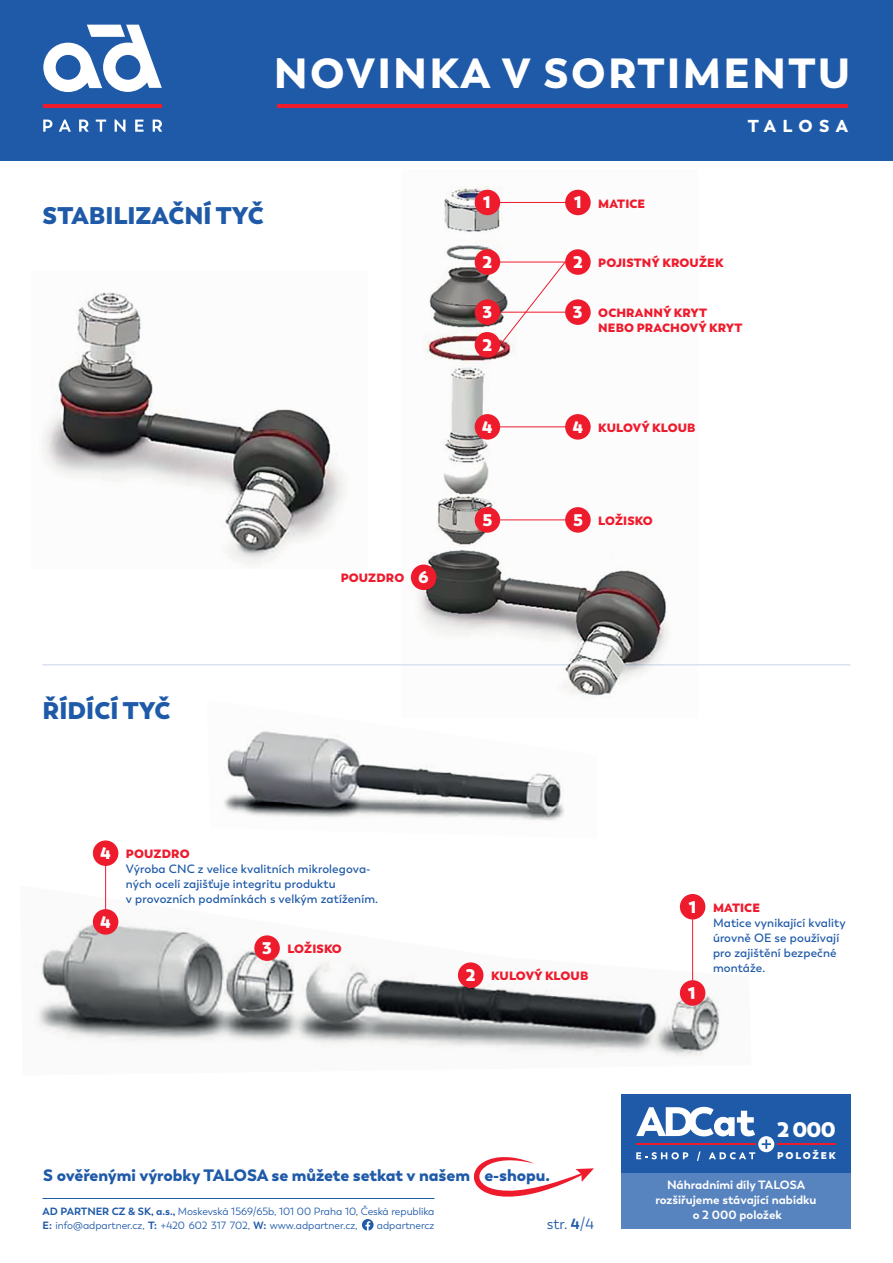
<style>
.page{position:relative;width:893px;height:1263px;background:#fff}
.page>*{position:absolute;margin:0;border:0;box-sizing:border-box;transform-origin:0 0}
.t1{font:900 42px "Trenda";letter-spacing:.055em;color:#fff}
.t2{font:800 24px "Trenda";color:#1f5aa9}
.t3{font:800 21px "Trenda";color:#fff}
.t4{font:900 17.25px "Trenda";letter-spacing:.355em;color:#fff}
.t5{font:800 16.8px "Trenda";color:#fff}
.t6{font:900 16.5px "Trenda";letter-spacing:-.005em;color:#1f5aa9}
.t7{font:15px "Trenda";color:#1f5aa9}
.t8{font:600 12px/15px "Trenda";letter-spacing:.01em;color:#1f5aa9}
.t9{font:800 12px/15px "Trenda";letter-spacing:.01em;color:#ee1b2d}
.t10{font:700 12px/15px "Trenda";color:#fff;text-align:center}
.t11{font:10.5px/13.5px "Trenda";color:#1f5aa9}
.t12{font:800 9.75px "Trenda";letter-spacing:.19em;color:#fff}
.s1{font-size:16.8px;color:#fff}
.s2{font-weight:800;font-size:16.8px;color:#fff}
.s3{font-weight:800;color:#ee1b2d}
.s4{font-weight:700}
.s5{font-weight:700;color:#fff}
</style>
<div class="page">
<img style="left:37px;top:885px;width:683px;height:171px">
<img style="left:224px;top:731px;width:340px;height:90px">
<img style="left:402px;top:186px;width:295px;height:512px">
<img style="left:43px;top:292px;width:303px;height:273px">
<hr style="left:43px;top:664px;width:527px;height:1px;background:#1f5aa9">
<hr style="left:625px;top:664px;width:225px;height:1px;background:#1f5aa9">
<div style="left:475px;top:190px;width:25px;height:25px;background:#ee1b2d;border-radius:50%"></div>
<div style="left:475px;top:249px;width:25px;height:26px;background:#ee1b2d;border-radius:50%"></div>
<div style="left:475px;top:332px;width:25px;height:26px;background:#ee1b2d;border-radius:50%"></div>
<div style="left:475px;top:299px;width:25px;height:26px;background:#ee1b2d;border-radius:50%"></div>
<div style="left:475px;top:414px;width:25px;height:26px;background:#ee1b2d;border-radius:50%"></div>
<div style="left:475px;top:507px;width:25px;height:26px;background:#ee1b2d;border-radius:50%"></div>
<div style="left:411px;top:564px;width:25px;height:26px;background:#ee1b2d;border-radius:50%"></div>
<div style="left:680px;top:980px;width:25px;height:26px;background:#ee1b2d;border-radius:50%"></div>
<div style="left:93px;top:909px;width:25px;height:26px;background:#ee1b2d;border-radius:50%"></div>
<div style="left:93px;top:840px;width:25px;height:26px;background:#ee1b2d;border-radius:50%"></div>
<div style="left:680px;top:894px;width:25px;height:25px;background:#ee1b2d;border-radius:50%"></div>
<svg style="left:499px;top:261px;width:67px;height:85px"></svg>
<div style="left:565px;top:190px;width:26px;height:25px;background:#ee1b2d;border-radius:50%"></div>
<div style="left:565px;top:249px;width:26px;height:26px;background:#ee1b2d;border-radius:50%"></div>
<div style="left:565px;top:299px;width:26px;height:26px;background:#ee1b2d;border-radius:50%"></div>
<div style="left:565px;top:414px;width:26px;height:26px;background:#ee1b2d;border-radius:50%"></div>
<div style="left:565px;top:507px;width:26px;height:26px;background:#ee1b2d;border-radius:50%"></div>
<div style="left:458px;top:962px;width:25px;height:26px;background:#ee1b2d;border-radius:50%"></div>
<div style="left:254px;top:935px;width:26px;height:26px;background:#ee1b2d;border-radius:50%"></div>
<hr style="left:499px;top:202px;width:68px;height:1px;background:#ee1b2d">
<hr style="left:499px;top:262px;width:68px;height:1px;background:#ee1b2d">
<hr style="left:500px;top:426px;width:67px;height:1px;background:#ee1b2d">
<hr style="left:500px;top:519px;width:67px;height:1px;background:#ee1b2d">
<hr style="left:500px;top:312px;width:67px;height:1px;background:#ee1b2d">
<hr style="left:105px;top:864px;width:1px;height:47px;background:#ee1b2d">
<hr style="left:692px;top:919px;width:1px;height:61px;background:#ee1b2d">
<hr style="left:43px;top:1198px;width:391px;height:1px;background:#1f5aa9">
<svg style="left:362px;top:1219px;width:12px;height:11px"></svg>
<svg style="left:474px;top:1157px;width:120px;height:40px"></svg>
<div style="left:621px;top:1095px;width:229px;height:78px;background:#1f5aa9"></div>
<div style="left:621px;top:1173px;width:229px;height:55px;background:#5783be"></div>
<div style="left:758px;top:1136px;width:16px;height:16px;background:#fff;border-radius:50%"></div>
<svg style="left:762px;top:1139px;width:9px;height:10px"></svg>
<hr style="left:777px;top:1143px;width:59px;height:2px;background:#ee1d2e">
<svg style="left:636px;top:1107px;width:119px;height:29px"></svg>
<hr style="left:636px;top:1143px;width:119px;height:2px;background:#ee1d2e">
<svg style="left:636px;top:1152px;width:52px;height:7px"></svg>
<svg style="left:697px;top:1151px;width:3px;height:10px"></svg>
<svg style="left:709px;top:1152px;width:46px;height:7px"></svg>
<div style="left:0;top:0;width:893px;height:161px;background:#1f5aa9"></div>
<hr style="left:43px;top:104px;width:119px;height:3px;background:#ee1b2d">
<hr style="left:277px;top:104px;width:571px;height:3px;background:#ee1b2d">
<svg style="left:43px;top:25px;width:119px;height:67px"></svg>
<svg style="left:43px;top:120px;width:9px;height:12px"></svg>
<svg style="left:59px;top:120px;width:12px;height:12px"></svg>
<svg style="left:79px;top:120px;width:10px;height:12px"></svg>
<svg style="left:96px;top:120px;width:10px;height:12px"></svg>
<svg style="left:115px;top:119px;width:10px;height:13px"></svg>
<svg style="left:135px;top:120px;width:9px;height:12px"></svg>
<svg style="left:153px;top:120px;width:9px;height:12px"></svg>
<h1 class="t1" style="left:274px;top:46px;width:578px">NOVINKA V SORTIMENTU</h1>
<h2 class="t2" style="left:43px;top:200px;width:223px">STABILIZAČNÍ TYČ</h2>
<h2 class="t2" style="left:43px;top:695px;width:130px">ŘÍDÍCÍ TYČ</h2>
<p class="t9" style="left:341px;top:571px;width:65px">POUZDRO</p>
<h3 class="t5" style="left:419px;top:566px;width:12px">6</h3>
<h3 class="t5" style="left:483px;top:191px;width:9px">1</h3>
<h3 class="t5" style="left:482px;top:251px;width:11px">2</h3>
<h3 class="t5" style="left:483px;top:301px;width:11px">3</h3>
<h3 class="t5" style="left:482px;top:334px;width:11px">2</h3>
<h3 class="t5" style="left:482px;top:416px;width:12px">4</h3>
<h3 class="t5" style="left:482px;top:509px;width:11px">5</h3>
<p class="t9" style="left:574px;top:196px;width:73px"><span class="s1">1</span> MATICE</p>
<h3 class="t4" style="left:748px;top:114px;width:102px">TALOSA</h3>
<p class="t9" style="left:573px;top:256px;width:152px"><span class="s1">2</span> POJISTNÝ KROUŽEK</p>
<p class="t9" style="left:598px;top:306px;width:146px;text-indent:-25px"><span class="s1">3</span> OCHRANNÝ KRYT<br>NEBO PRACHOVÝ KRYT</p>
<p class="t9" style="left:573px;top:420px;width:124px"><span class="s1">4</span> KULOVÝ KLOUB</p>
<p class="t9" style="left:573px;top:513px;width:81px"><span class="s1">5</span> LOŽISKO</p>
<p class="t8" style="left:126px;top:847px;width:254px;text-indent:-26px"><span class="s2">4</span> <span class="s3">POUZDRO<br></span>Výroba CNC z velice kvalitních mikrolegova&shy;ných ocelí zajišťuje integritu produktu<br>v provozních podmínkách s velkým zatížením.</p>
<p class="t9" style="left:262px;top:942px;width:81px"><span class="s1">3</span> LOŽISKO</p>
<p class="t9" style="left:466px;top:969px;width:124px"><span class="s1">2</span> KULOVÝ KLOUB</p>
<p class="t8" style="left:713px;top:900px;width:134px;text-indent:-24px"><span class="s2">1</span> <span class="s3">MATICE<br></span>Matice vynikající kvality úrovně OE se používají pro zajištění bezpečné montáže.</p>
<h3 class="t3" style="left:777px;top:1116px;width:60px">2 000</h3>
<p class="t12" style="left:777px;top:1149px;width:60px">POLOŽEK</p>
<h3 class="t6" style="left:43px;top:1165px;width:508px">S ověřenými výrobky TALOSA se můžete setkat v našem e-shopu.</h3>
<p class="t11" style="left:43px;top:1205px;width:393px"><span class="s4">AD PARTNER CZ &amp; SK, a.s.,</span> Moskevská 1569/65b, 101 00 Praha 10, Česká republika<br><span class="s4">E:</span> info@adpartner.cz, <span class="s4">T:</span> +420 602 317 702, <span class="s4">W:</span> www.adpartner.cz, <span class="s5">F:</span> adpartnercz</p>
<p class="t7" style="left:547px;top:1214px;width:49px">str. <span class="s4">4</span>/4</p>
<p class="t10" style="left:655px;top:1177px;width:163px">Náhradními díly TALOSA rozšiřujeme stávající nabídku o 2 000 položek</p>
</div>
